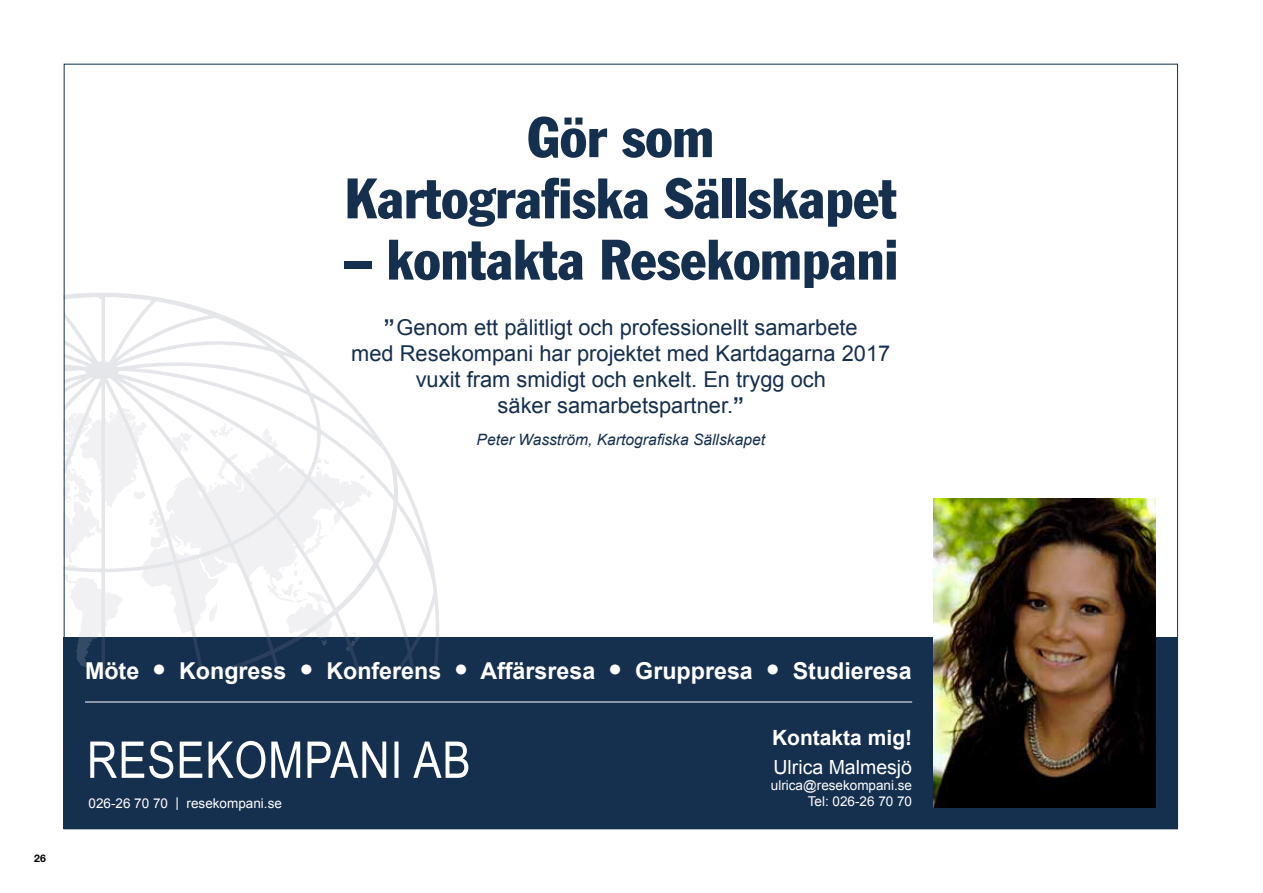
<style>
.page{position:relative;width:1263px;height:893px;background:#fff}
.page>*{position:absolute;margin:0;border:0;box-sizing:border-box;transform-origin:0 0}
.t1{font:condensed 55.95px/61.2px "Franklin Gothic Std";color:#152f4e;text-align:center}
.t2{font:700 23.25px "Arial";color:#fff}
.t3{font:21.9px/26.2px "Arial";color:#152f4e;text-align:center}
.t4{font:700 21px "Arial";color:#fff}
.t5{font:19.5px "Arial";color:#fff}
.t6{font:italic 15.6px "Arial";color:#152f4e}
.t7{font:13.5px/16.2px "Arial";color:#fff;text-align:right}
.t8{font:700 10.5px "Helvetica Neue LT Std";color:#000}
.s1{font-weight:700}
</style>
<div class="page">
<hr style="left:1262px;top:0;width:1px;height:893px;background:#0053a1">
<div style="left:64px;top:637px;width:1114px;height:191px;background:#152f4e"></div>
<svg style="left:90px;top:741px;width:378px;height:37px"></svg>
<img style="left:933px;top:498px;width:223px;height:309px">
<svg style="left:66px;top:293px;width:373px;height:382px"></svg>
<div style="left:86px;top:362px;width:32px;height:16px;background:#e5e6ea;border-radius:50%"></div>
<div style="left:85px;top:361px;width:34px;height:18px;border:2px solid #7d8396;border-radius:50%"></div>
<hr style="left:85px;top:702px;width:827px;height:1px;background:#fff">
<h1 class="t1" style="left:345px;top:107px;width:553px">Gör som<br>Kartografiska Sällskapet</h1>
<h1 class="t1" style="left:344px;top:229px;width:556px">– kontakta Resekompani</h1>
<p class="t3" style="left:351px;top:314px;width:540px"><span class="s1">”</span>Genom ett pålitligt och professionellt samarbete<br>med Resekompani har projektet med Kartdagarna 2017 vuxit fram smidigt och enkelt. En trygg och<br>säker samarbetspartner.<span class="s1">”</span></p>
<p class="t6" style="left:477px;top:430px;width:290px">Peter Wasström, Kartografiska Sällskapet</p>
<p class="t8" style="left:34px;top:852px;width:14px">26</p>
<p class="t2" style="left:85px;top:655px;width:828px">Möte ● Kongress ● Konferens ● Affärsresa ● Gruppresa ● Studieresa</p>
<p class="t7" style="left:89px;top:795px;width:195px">026-26 70 70 | resekompani.se</p>
<p class="t4" style="left:772px;top:724px;width:142px">Kontakta mig!</p>
<p class="t5" style="left:773px;top:754px;width:140px">Ulrica Malmesjö</p>
<p class="t7" style="left:771px;top:777px;width:143px">ulrica@resekompani.se<br>Tel: 026-26 70 70</p>
</div>
